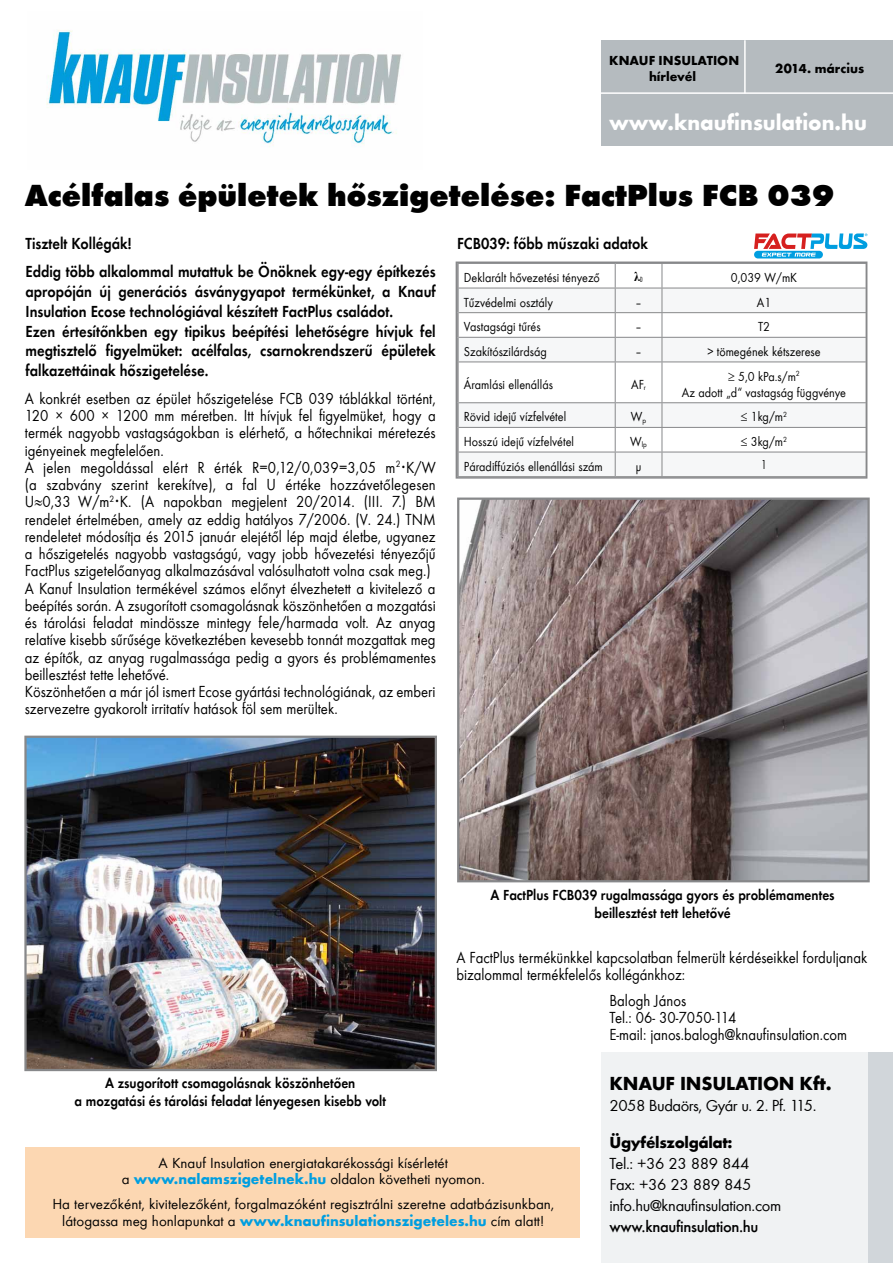
<style>
.page{position:relative;width:893px;height:1263px;background:#fff}
.page>*{position:absolute;margin:0;border:0;box-sizing:border-box;transform-origin:0 0}
.t1{font:800 31.5px "Futura TEE";color:#000}
.t2{font:700 22.5px "Futura TEE";color:#fff}
.t3{font:700 19.5px "Futura TEE";letter-spacing:-.01em;color:#000}
.t4{font:16.5px/17.2px "Futura TEE";color:#000;scale:.89 1}
.t5{font:600 16.5px/19.8px "Futura TEE";color:#000;scale:.89 1}
.t6{font:16.5px/21px "Futura TEE";letter-spacing:-.02em;color:#000}
.t7{font:16.5px "Futura TEE";letter-spacing:-.03em;color:#000}
.t8{font:500 16.5px "Futura TEE";letter-spacing:-.02em;color:#000}
.t9{font:700 16.5px "Futura TEE";letter-spacing:-.02em;color:#000}
.t10{font:15px/16.5px "Futura TEE";color:#000;text-align:center}
.t11{font:600 15px/18px "Futura TEE";color:#000;text-align:center;scale:.89 1}
.t12{font:13.5px/16.2px "Futura TEE";color:#000;text-align:center;scale:.9 1}
.t13{font:700 13.5px "Futura TEE";color:#000}
.t14{font:700 13.5px "Times New Roman";color:#000;scale:.9 1}
.t15{font:13.5px "Futura TEE Ligh Cond";color:#000;scale:.9 1}
.t16{font:7.8px "Futura TEE";color:#000;scale:.9 1}
.s1{font-size:13.35px}
.s2{font-weight:700;color:#009ee0}
</style>
<div class="page">
<div style="left:26px;top:1147px;width:554px;height:90px;background:#fcd7b2"></div>
<div style="left:601px;top:1052px;width:292px;height:211px;background:#f0f2f3"></div>
<div style="left:868px;top:1052px;width:25px;height:211px;background:#d1d6da"></div>
<div style="left:601px;top:40px;width:292px;height:106px;background:#b5bbbf"></div>
<hr style="left:595px;top:92px;width:298px;height:2px;background:#fff">
<hr style="left:744px;top:40px;width:2px;height:53px;background:#fff">
<img style="left:46px;top:30px;width:355px;height:117px">
<img style="left:460px;top:500px;width:407px;height:379px">
<div style="left:457px;top:497px;width:413px;height:385px;border:2px solid #87888a"></div>
<img style="left:27px;top:739px;width:407px;height:329px">
<div style="left:24px;top:736px;width:413px;height:335px;border:2px solid #87888a"></div>
<svg style="left:459px;top:289px;width:405px;height:187px;fill:#f6f7f8"></svg>
<hr style="left:459px;top:288px;width:156px;height:1px;background:#87888a">
<hr style="left:615px;top:288px;width:47px;height:1px;background:#87888a">
<hr style="left:662px;top:288px;width:204px;height:1px;background:#87888a">
<hr style="left:459px;top:312px;width:156px;height:1px;background:#87888a">
<hr style="left:615px;top:312px;width:47px;height:1px;background:#87888a">
<hr style="left:662px;top:312px;width:204px;height:1px;background:#87888a">
<hr style="left:459px;top:337px;width:156px;height:1px;background:#87888a">
<hr style="left:615px;top:337px;width:47px;height:1px;background:#87888a">
<svg style="left:615px;top:264px;width:1px;height:98px"></svg>
<hr style="left:662px;top:337px;width:204px;height:1px;background:#87888a">
<svg style="left:662px;top:264px;width:1px;height:98px"></svg>
<hr style="left:459px;top:362px;width:156px;height:1px;background:#87888a">
<hr style="left:615px;top:362px;width:47px;height:1px;background:#87888a">
<hr style="left:615px;top:362px;width:1px;height:40px;background:#87888a">
<hr style="left:662px;top:362px;width:204px;height:1px;background:#87888a">
<hr style="left:662px;top:362px;width:1px;height:40px;background:#87888a">
<hr style="left:459px;top:402px;width:156px;height:1px;background:#87888a">
<hr style="left:615px;top:402px;width:47px;height:1px;background:#87888a">
<hr style="left:662px;top:402px;width:204px;height:1px;background:#87888a">
<hr style="left:459px;top:427px;width:156px;height:1px;background:#87888a">
<hr style="left:615px;top:427px;width:47px;height:1px;background:#87888a">
<hr style="left:662px;top:427px;width:204px;height:1px;background:#87888a">
<hr style="left:459px;top:452px;width:156px;height:1px;background:#87888a">
<hr style="left:615px;top:452px;width:47px;height:1px;background:#87888a">
<svg style="left:615px;top:403px;width:1px;height:73px"></svg>
<hr style="left:662px;top:452px;width:204px;height:1px;background:#87888a">
<svg style="left:662px;top:403px;width:1px;height:73px"></svg>
<div style="left:456px;top:261px;width:411px;height:218px;border:2px solid #87888a"></div>
<div style="left:754px;top:251px;width:69px;height:7px;background:#009ee0;border-radius:4px"></div>
<svg style="left:754px;top:233px;width:113px;height:24px"></svg>
<p class="t13" style="left:609px;top:52px;width:20px">KNAUF</p>
<p class="t13" style="left:659px;top:52px;width:14px">INSULAT</p>
<p class="t13" style="left:713px;top:52px;width:16px">ION</p>
<p class="t13" style="left:649px;top:68px;width:49px">hírlevél</p>
<h2 class="t2" style="left:609px;top:109px;width:259px">www.knaufinsulation.hu</h2>
<p class="t13" style="left:775px;top:60px;width:91px">201<span class="s1">4</span>. március</p>
<h1 class="t1" style="left:25px;top:177px;width:811px">Acélfalas épületek hőszigetelése: FactPlus FCB 039</h1>
<p class="t5" style="left:26px;top:233px;width:120px">Tisztelt Kollégák!</p>
<p class="t5" style="left:457px;top:234px;width:216px">FCB039: főbb műszaki adatok</p>
<p class="t5" style="left:26px;top:262px;width:462px">Eddig több alkalommal mutattuk be Önöknek egy-egy építkezés apropóján új generációs ásványgyapot termékünket, a Knauf Insulation Ecose technológiával készített FactPlus családot.<br>Ezen értesítőnkben egy tipikus beépítési lehetőségre hívjuk fel megtisztelő figyelmüket: acélfalas, csarnokrendszerű épületek falkazettáinak hőszigetelése.</p>
<p class="t12" style="left:464px;top:269px;width:153px">Deklarált hővezetési tényező</p>
<p class="t14" style="left:634px;top:267px;width:11px">λ<sub>D</sub></p>
<p class="t12" style="left:731px;top:269px;width:75px">0,039 W/mK</p>
<p class="t12" style="left:464px;top:294px;width:101px">Tűzvédelmi osztály</p>
<p class="t12" style="left:635px;top:294px;width:9px">–</p>
<p class="t12" style="left:757px;top:294px;width:18px">A1</p>
<p class="t12" style="left:464px;top:319px;width:87px">Vastagsági tűrés</p>
<p class="t12" style="left:635px;top:319px;width:9px">–</p>
<p class="t12" style="left:758px;top:319px;width:15px">T2</p>
<p class="t12" style="left:464px;top:343px;width:94px">Szakítószilárdság</p>
<p class="t12" style="left:635px;top:343px;width:9px">–</p>
<p class="t12" style="left:707px;top:343px;width:127px">&gt; tömegének kétszerese</p>
<p class="t12" style="left:464px;top:376px;width:100px">Áramlási ellenállás</p>
<p class="t12" style="left:631px;top:376px;width:18px">AF<sub>r</sub></p>
<p class="t12" style="left:682px;top:368px;width:184px">≥ 5,0 kPa.s/m<sup>2<br></sup>Az adott „d“ vastagság függvénye</p>
<p class="t12" style="left:464px;top:409px;width:115px">Rövid idejű vízfelvétel</p>
<p class="t12" style="left:631px;top:409px;width:19px">W<sub>p</sub></p>
<p class="t12" style="left:741px;top:409px;width:53px">≤ 1kg/m<sup>2</sup></p>
<p class="t12" style="left:464px;top:433px;width:124px">Hosszú idejű vízfelvétel</p>
<p class="t16" style="left:630px;top:440px;width:20px"><sup>W</sup>lp</p>
<p class="t12" style="left:741px;top:433px;width:53px">≤ 3kg/m<sup>2</sup></p>
<p class="t12" style="left:464px;top:458px;width:156px">Páradiffúziós ellenállási szám</p>
<p class="t12" style="left:636px;top:458px;width:8px">μ</p>
<p class="t4" style="left:25px;top:390px;width:463px">A konkrét esetben az épület hőszigetelése FCB 039 táblákkal történt, 120 × 600 × 1200 mm méretben. Itt hívjuk fel figyelmüket, hogy a termék nagyobb vastagságokban is elérhető, a hőtechnikai méretezés igényeinek megfelelően.<br>A jelen megoldással elért R érték R=0,12/0,039=3,05 m<sup>2</sup><sup>•</sup>K/W (a szabvány szerint kerekítve), a fal U értéke hozzávetőlegesen U≈0,33 W/m<sup>2</sup><sup>•</sup>K. (A napokban megjelent 20/2014. (III. 7.) BM rendelet értelmében, amely az eddig hatályos 7/2006. (V. 24.) TNM rendeletet módosítja és 2015 január elejétől lép majd életbe, ugyanez a hőszigetelés nagyobb vastagságú, vagy jobb hővezetési tényezőjű FactPlus szigetelőanyag alkalmazásával valósulhatott volna csak meg.)<br>A Kanuf Insulation termékével számos előnyt élvezhetett a kivitelező a beépítés során. A zsugorított csomagolásnak köszönhetően a mozgatási és tárolási feladat mindössze mintegy fele/harmada volt. Az anyag relatíve kisebb sűrűsége következtében kevesebb tonnát mozgattak meg az építők, az anyag rugalmassága pedig a gyors és problémamentes beillesztést tette lehetővé.<br>Köszönhetően a már jól ismert Ecose gyártási technológiának, az emberi szervezetre gyakorolt irritatív hatások föl sem merültek.</p>
<p class="t15" style="left:762px;top:457px;width:6px">1</p>
<p class="t11" style="left:491px;top:886px;width:388px">A FactPlus FCB039 rugalmassága gyors és problémamentes beillesztést tett lehetővé</p>
<p class="t4" style="left:456px;top:948px;width:463px">A FactPlus termékünkkel kapcsolatban felmerült kérdéseikkel forduljanak bizalommal termékfelelős kollégánkhoz:</p>
<p class="t4" style="left:609px;top:991px;width:269px">Balogh János<br>Tel.: 06- 30-7050-114<br>E-mail: janos.balogh@knaufinsulation.com</p>
<p class="t11" style="left:75px;top:1074px;width:351px">A zsugorított csomagolásnak köszönhetően<br>a mozgatási és tárolási feladat lényegesen kisebb volt</p>
<p class="t10" style="left:122px;top:1154px;width:364px">A Knauf Insulation energiatakarékossági kísérletét<br>a <span class="s2">www.nalamszigetelnek.hu</span> oldalon követheti nyomon.</p>
<p class="t10" style="left:52px;top:1196px;width:503px">Ha tervezőként, kivitelezőként, forgalmazóként regisztrálni szeretne adatbázisunkban, látogassa meg honlapunkat a <span class="s2">www.knaufinsulationszigeteles.hu</span> cím alatt!</p>
<p class="t3" style="left:609px;top:1071px;width:224px">Knauf Insulation Kft.</p>
<p class="t7" style="left:609px;top:1095px;width:208px">2058 Budaörs, Gyár u. 2. Pf. 115.</p>
<p class="t9" style="left:609px;top:1133px;width:125px">Ügyfélszolgálat:</p>
<p class="t6" style="left:609px;top:1153px;width:173px">Tel.: +36 23 889 844<br>Fax: +36 23 889 845 info.hu@knaufinsulation.com</p>
<p class="t8" style="left:609px;top:1217px;width:151px">www.knaufinsulation.hu</p>
</div>
